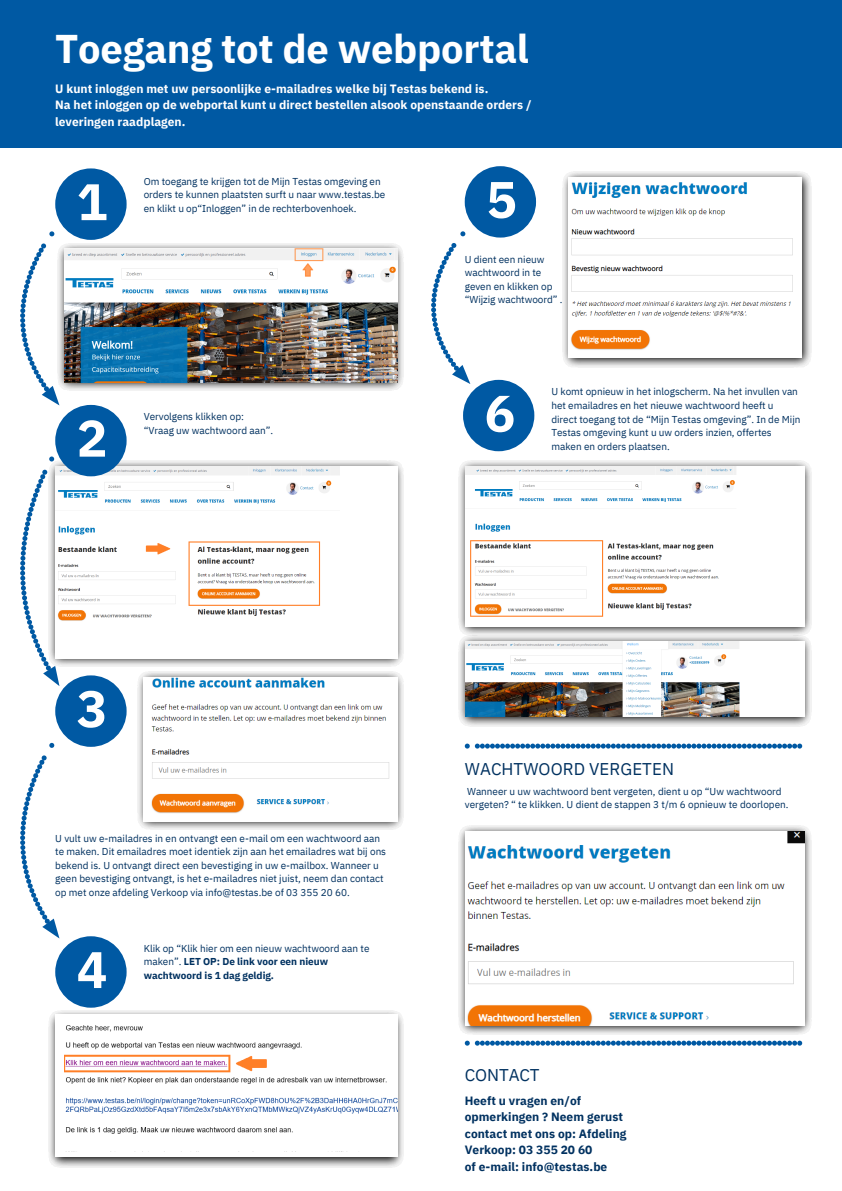
<style>
.page{position:relative;width:842px;height:1191px;background:#fff}
.page>*{position:absolute;margin:0;border:0;box-sizing:border-box;transform-origin:0 0}
.t1{font:700 51.3px "IBM Plex Sans";color:#fff}
.t2{font:700 40px "IBM Plex Sans";letter-spacing:-.01em;color:#fff}
.t3{font:17px "IBM Plex Sans";letter-spacing:.005em;color:#003160}
.t4{font:700 12px/16.5px "IBM Plex Sans";color:#fff}
.t5{font:700 12px/16.5px "IBM Plex Sans";color:#003160}
.t6{font:10px/13.5px "IBM Plex Sans";letter-spacing:-.005em;color:#003160}
.s1{font-weight:700}
</style>
<div class="page">
<img style="left:458px;top:460px;width:354px;height:266px">
<img style="left:465px;top:466px;width:339px;height:160px">
<img style="left:465px;top:641px;width:339px;height:75px">
<img style="left:458px;top:825px;width:354px;height:209px">
<img style="left:465px;top:831px;width:339px;height:194px">
<img style="left:59px;top:243px;width:345px;height:148px">
<img style="left:65px;top:248px;width:332px;height:134px">
<img style="left:59px;top:460px;width:345px;height:207px">
<img style="left:59px;top:466px;width:338px;height:193px">
<img style="left:137px;top:671px;width:267px;height:158px">
<img style="left:144px;top:677px;width:254px;height:144px">
<img style="left:49px;top:1010px;width:355px;height:156px">
<div style="left:56px;top:1014px;width:342px;height:142px;background:#fff"></div>
<img style="left:64px;top:1025px;width:334px;height:109px">
<img style="left:563px;top:171px;width:248px;height:196px">
<img style="left:569px;top:177px;width:233px;height:181px">
<div style="left:55px;top:168px;width:72px;height:72px;background:#0059a3;border-radius:50%"></div>
<div style="left:55px;top:405px;width:72px;height:71px;background:#0059a3;border-radius:50%"></div>
<div style="left:55px;top:675px;width:72px;height:71px;background:#0059a3;border-radius:50%"></div>
<div style="left:55px;top:936px;width:72px;height:71px;background:#0059a3;border-radius:50%"></div>
<svg style="left:20px;top:231px;width:39px;height:174px"></svg>
<svg style="left:20px;top:456px;width:39px;height:230px"></svg>
<svg style="left:20px;top:742px;width:39px;height:196px"></svg>
<div style="left:465px;top:166px;width:71px;height:71px;background:#0059a3;border-radius:50%"></div>
<div style="left:463px;top:380px;width:71px;height:71px;background:#0059a3;border-radius:50%"></div>
<svg style="left:431px;top:231px;width:39px;height:153px"></svg>
<div style="left:0;top:0;width:842px;height:147px;background:#0059a3"></div>
<svg style="left:465px;top:743px;width:337px;height:5px;background:#4888bd"></svg>
<svg style="left:465px;top:1040px;width:337px;height:5px;background:#4b89bd"></svg>
<p class="t2" style="left:55px;top:22px;width:475px">Toegang tot de webportal</p>
<p class="t4" style="left:55px;top:80px;width:435px">U kunt inloggen met uw persoonlijke e-mailadres welke bij Testas bekend is.</p>
<p class="t4" style="left:55px;top:97px;width:478px">Na het inloggen op de webportal kunt u direct bestellen alsook openstaande orders / leveringen raadplagen.</p>
<p class="t1" style="left:77px;top:167px;width:32px">1</p>
<p class="t6" style="left:144px;top:174px;width:243px">Om toegang te krijgen tot de Mijn Testas omgeving en orders te kunnen plaatsten surft u naar www.testas.be en klikt u op“Inloggen” in de rechterbovenhoek.</p>
<p class="t1" style="left:77px;top:404px;width:32px">2</p>
<p class="t6" style="left:144px;top:410px;width:131px">Vervolgens klikken op: “Vraag uw wachtwoord aan”.</p>
<p class="t1" style="left:486px;top:165px;width:32px">5</p>
<p class="t6" style="left:465px;top:252px;width:99px">U dient een nieuw wachtwoord in te geven en klikken op “Wijzig wachtwoord” .</p>
<p class="t1" style="left:484px;top:379px;width:32px">6</p>
<p class="t6" style="left:551px;top:385px;width:251px">U komt opnieuw in het inlogscherm. Na het invullen van het emailadres en het nieuwe wachtwoord heeft u direct toegang tot de “Mijn Testas omgeving”. In de Mijn Testas omgeving kunt u uw orders inzien, offertes maken en orders plaatsen.</p>
<p class="t1" style="left:77px;top:674px;width:32px">3</p>
<p class="t6" style="left:55px;top:831px;width:326px">U vult uw e-mailadres in en ontvangt een e-mail om een wachtwoord aan</p>
<p class="t6" style="left:55px;top:844px;width:332px">te maken. Dit emailadres moet identiek zijn aan het emailadres wat bij ons bekend is. U ontvangt direct een bevestiging in uw e-mailbox. Wanneer u geen bevestiging ontvangt, is het e-mailadres niet juist, neem dan contact op met onze afdeling Verkoop via info@testas.be of 03 355 20 60.</p>
<p class="t1" style="left:77px;top:935px;width:32px">4</p>
<p class="t6" style="left:144px;top:941px;width:227px">Klik op “Klik hier om een nieuw wachtwoord aan te maken”. <span class="s1">LET OP: De link voor een nieuw wachtwoord is 1 dag geldig.</span></p>
<p class="t3" style="left:465px;top:757px;width:211px">WACHTWOORD VERGETEN</p>
<p class="t6" style="left:465px;top:784px;width:325px">Wanneer u uw wachtwoord bent vergeten, dient u op “Uw wachtwoord vergeten? “ te klikken. U dient de stappen 3 t/m 6 opnieuw te doorlopen.</p>
<p class="t3" style="left:465px;top:1063px;width:76px">CONTACT</p>
<p class="t5" style="left:465px;top:1091px;width:163px">Heeft u vragen en/of opmerkingen ? Neem gerust contact met ons op: Afdeling<br>Verkoop: 03 355 20 60</p>
<p class="t5" style="left:465px;top:1157px;width:144px">of e-mail: info@testas.be</p>
</div>
